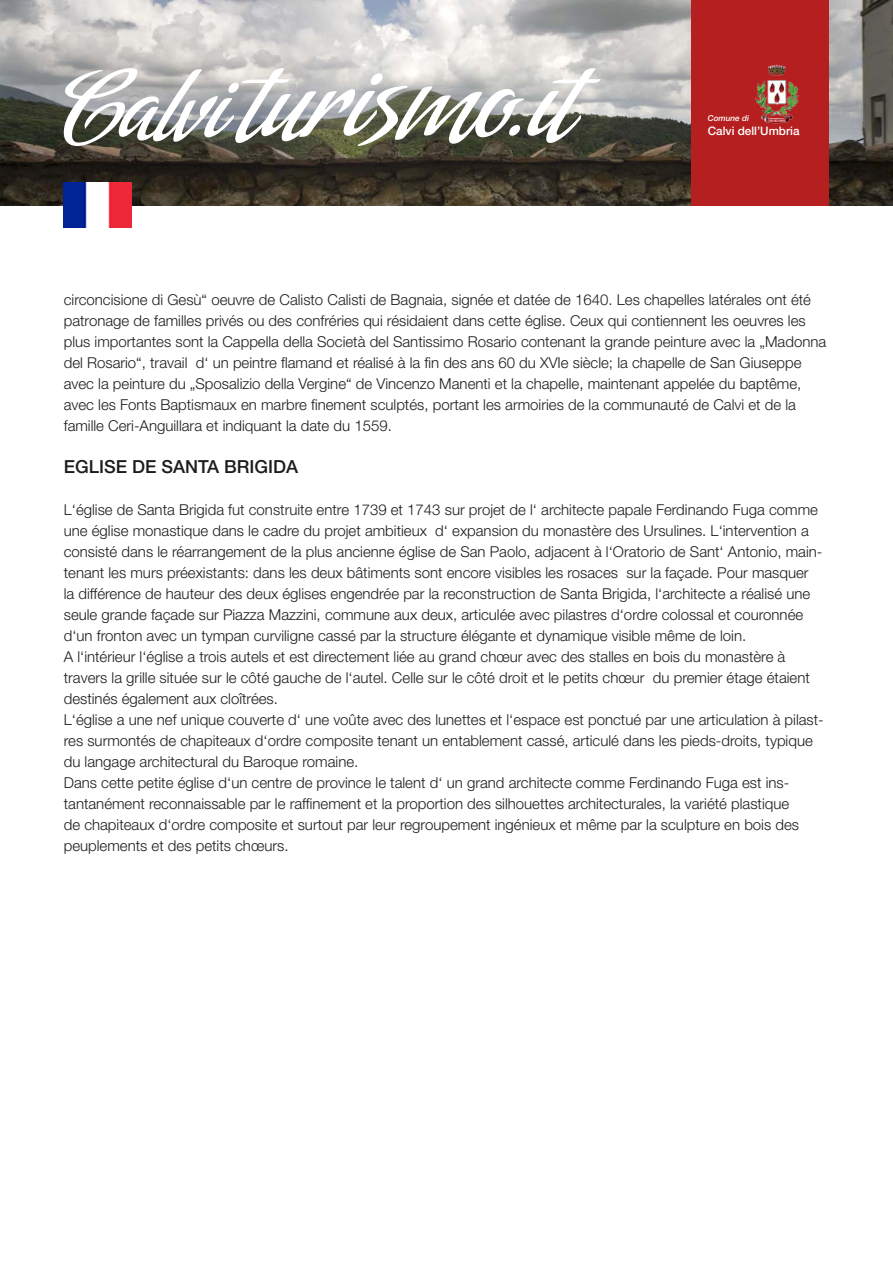
<style>
.page{position:relative;width:893px;height:1263px;background:#fff}
.page>*{position:absolute;margin:0;border:0;box-sizing:border-box;transform-origin:0 0}
.t1{font:500 18px "Helvetica Neue LT Std";color:#1d1d1b}
.t2{font:300 15px/21px "Helvetica Neue LT Std";color:#1d1d1b}
.t3{font:500 11.7px "Helvetica Neue LT Std";color:#fff}
.t4{font:italic 500 8.25px "Helvetica Neue LT Std";color:#fff}
</style>
<div class="page">
<img style="left:0;top:0;width:893px;height:205px">
<svg style="left:64px;top:68px;width:537px;height:78px"></svg>
<div style="left:692px;top:0;width:137px;height:205px;background:#b51f1f"></div>
<img style="left:755px;top:64px;width:43px;height:60px">
<img style="left:64px;top:183px;width:68px;height:45px">
<p class="t4" style="left:708px;top:113px;width:43px">Comune di</p>
<p class="t3" style="left:708px;top:124px;width:93px">CALVI DELL’UMBRIA</p>
<p class="t2" style="left:64px;top:289px;width:764px">circoncisione di Gesù“ oeuvre de Calisto Calisti de Bagnaia, signée et datée de 1640. Les chapelles latérales ont été patronage de familles privés ou des confréries qui résidaient dans cette église. Ceux qui contiennent les oeuvres les plus importantes sont la Cappella della Società del Santissimo Rosario contenant la grande peinture avec la „Madonna del Rosario“, travail d‘ un peintre flamand et réalisé à la fin des ans 60 du XVIe siècle; la chapelle de San Giuseppe avec la peinture du „Sposalizio della Vergine“ de Vincenzo Manenti et la chapelle, maintenant appelée du baptême, avec les Fonts Baptismaux en marbre finement sculptés, portant les armoiries de la communauté de Calvi et de la famille Ceri-Anguillara et indiquant la date du 1559.</p>
<p class="t1" style="left:64px;top:456px;width:236px">EGLISE DE SANTA BRIGIDA</p>
<p class="t2" style="left:64px;top:499px;width:761px">L‘église de Santa Brigida fut construite entre 1739 et 1743 sur projet de l‘ architecte papale Ferdinando Fuga comme une église monastique dans le cadre du projet ambitieux d‘ expansion du monastère des Ursulines. L‘intervention a consisté dans le réarrangement de la plus ancienne église de San Paolo, adjacent à l‘Oratorio de Sant‘ Antonio, main&shy;tenant les murs préexistants: dans les deux bâtiments sont encore visibles les rosaces sur la façade. Pour masquer<br>la différence de hauteur des deux églises engendrée par la reconstruction de Santa Brigida, l‘architecte a réalisé une seule grande façade sur Piazza Mazzini, commune aux deux, articulée avec pilastres d‘ordre colossal et couronnée d‘un fronton avec un tympan curviligne cassé par la structure élégante et dynamique visible même de loin.<br>A l‘intérieur l‘église a trois autels et est directement liée au grand chœur avec des stalles en bois du monastère à travers la grille située sur le côté gauche de l‘autel. Celle sur le côté droit et le petits chœur du premier étage étaient destinés également aux cloîtrées.<br>L‘église a une nef unique couverte d‘ une voûte avec des lunettes et l‘espace est ponctué par une articulation à pilast&shy;res surmontés de chapiteaux d‘ordre composite tenant un entablement cassé, articulé dans les pieds-droits, typique du langage architectural du Baroque romaine.<br>Dans cette petite église d‘un centre de province le talent d‘ un grand architecte comme Ferdinando Fuga est ins&shy;tantanément reconnaissable par le raffinement et la proportion des silhouettes architecturales, la variété plastique<br>de chapiteaux d‘ordre composite et surtout par leur regroupement ingénieux et même par la sculpture en bois des peuplements et des petits chœurs.</p>
</div>
